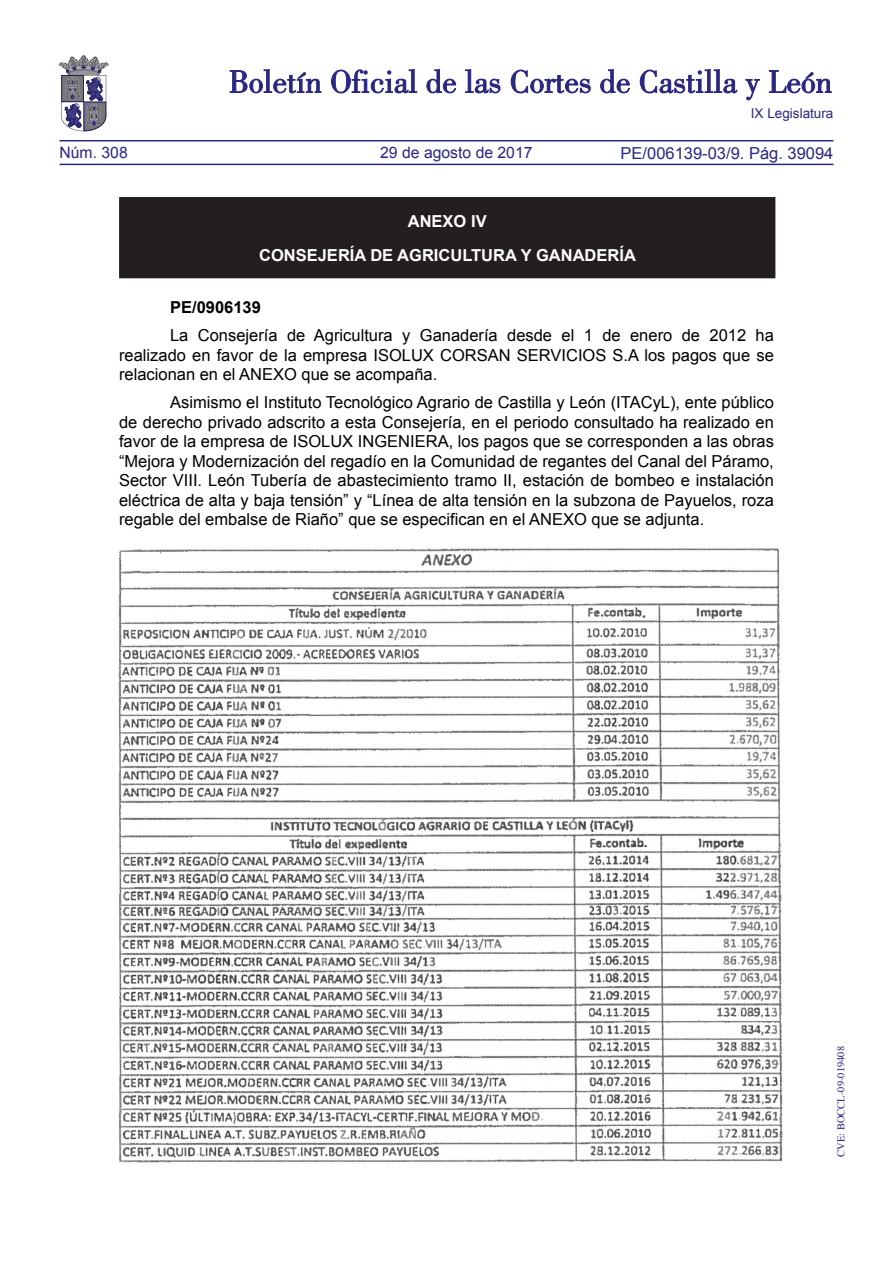
<style>
.page{position:relative;width:893px;height:1263px;background:#fff}
.page>*{position:absolute;margin:0;border:0;box-sizing:border-box;transform-origin:0 0}
.t1{font:16.5px/19.5px "Arial";color:#000;text-align:justify}
.t2{font:700 16.5px/33.8px "Arial";color:#fff;text-align:center}
.t3{font:16.5px "Arial";color:#292780}
.t4{font:700 16.5px "Arial";color:#000}
.t5{font:15.75px "Arial";color:#292780}
.t6{font:13.5px "Arial";color:#292780}
.t7{font:10.5px "Times";color:#292780}
</style>
<div class="page">
<hr style="left:60px;top:164px;width:773px;height:1px;background:#292780">
<hr style="left:60px;top:140px;width:773px;height:1px;background:#292780">
<svg style="left:230px;top:69px;width:91px;height:24px"></svg>
<svg style="left:331px;top:69px;width:86px;height:24px"></svg>
<svg style="left:426px;top:69px;width:30px;height:24px"></svg>
<svg style="left:465px;top:69px;width:35px;height:24px"></svg>
<svg style="left:511px;top:70px;width:80px;height:23px"></svg>
<svg style="left:600px;top:69px;width:30px;height:24px"></svg>
<svg style="left:640px;top:69px;width:97px;height:24px"></svg>
<svg style="left:745px;top:79px;width:15px;height:21px"></svg>
<svg style="left:769px;top:70px;width:62px;height:23px"></svg>
<svg style="left:59px;top:55px;width:49px;height:76px"></svg>
<div style="left:120px;top:198px;width:655px;height:80px;background:#231f20"></div>
<hr style="left:119px;top:197px;width:656px;height:2px;background:#231f20">
<hr style="left:119px;top:199px;width:2px;height:78px;background:#231f20">
<hr style="left:119px;top:277px;width:656px;height:1px;background:#231f20">
<img style="left:118px;top:548px;width:665px;height:615px">
<p class="t5" style="left:60px;top:142px;width:70px">Núm. 308</p>
<p class="t5" style="left:380px;top:142px;width:154px">29 de agosto de 2017</p>
<p class="t6" style="left:751px;top:105px;width:84px">IX Legislatura</p>
<p class="t3" style="left:621px;top:142px;width:214px">PE/006139-03/9. Pág. 39094</p>
<p class="t2" style="left:259px;top:205px;width:378px">ANEXO IV<br>CONSEJERÍA DE AGRICULTURA Y GANADERÍA</p>
<p class="t4" style="left:170px;top:297px;width:92px">PE/0906139</p>
<p class="t1" style="left:119px;top:326px;width:656px;text-indent:51px">La Consejería de Agricultura y Ganadería desde el 1 de enero de 2012 ha realizado en favor de la empresa ISOLUX CORSAN SERVICIOS S.A los pagos que se relacionan en el ANEXO que se acompaña.</p>
<p class="t1" style="left:119px;top:393px;width:656px;text-indent:51px">Asimismo el Instituto Tecnológico Agrario de Castilla y León (ITACyL), ente público de derecho privado adscrito a esta Consejería, en el periodo consultado ha realizado en favor de la empresa de ISOLUX INGENIERA, los pagos que se corresponden a las obras “Mejora y Modernización del regadío en la Comunidad de regantes del Canal del Páramo, Sector VIII. León Tubería de abastecimiento tramo II, estación de bombeo e instalación eléctrica de alta y baja tensión” y “Línea de alta tensión en la subzona de Payuelos, roza regable del embalse de Riaño” que se especifican en el ANEXO que se adjunta.</p>
<p class="t7" style="left:831px;top:1157px;width:112px;rotate:-90deg">CVE: BOCCL-09-019408</p>
</div>
